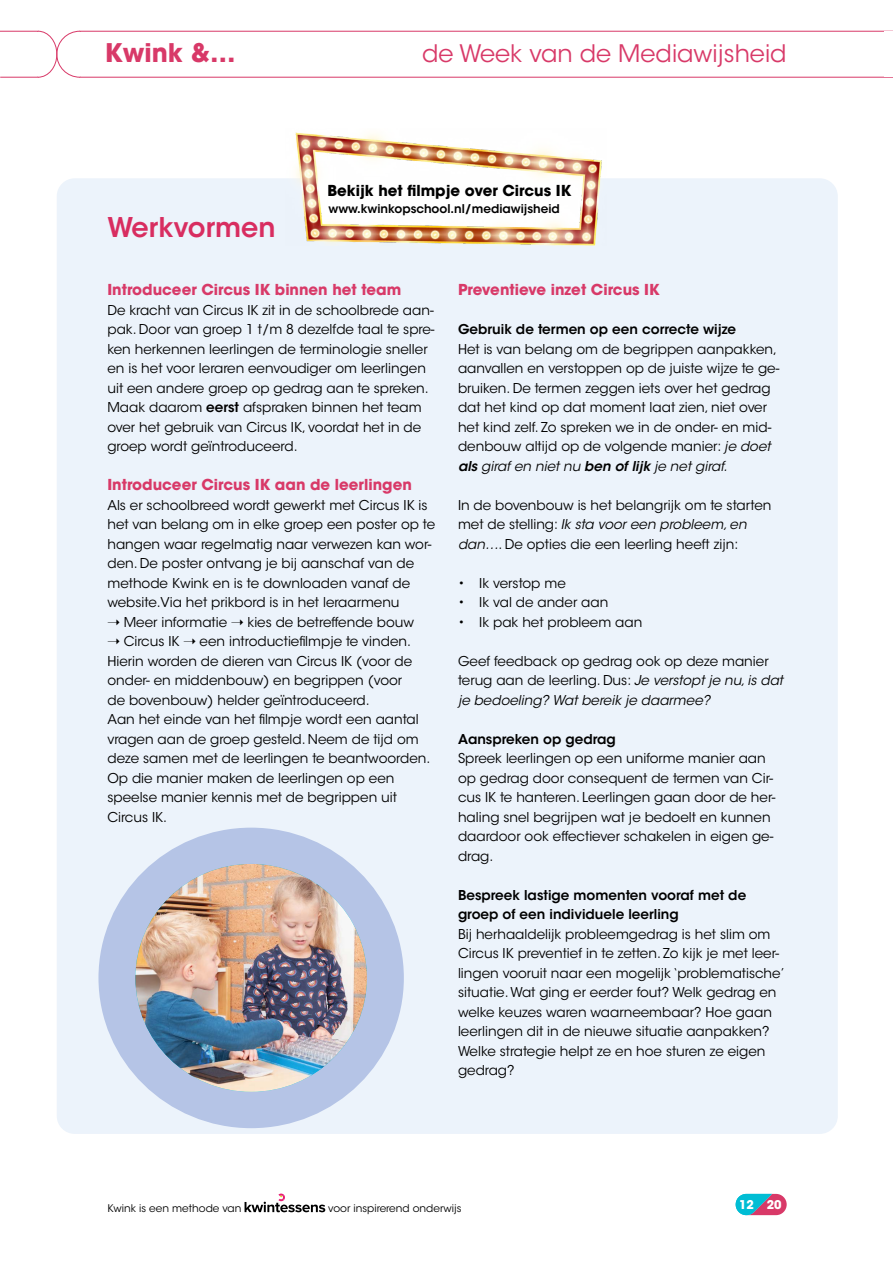
<style>
.page{position:relative;width:893px;height:1263px;background:#fff}
.page>*{position:absolute;margin:0;border:0;box-sizing:border-box;transform-origin:0 0}
.t1{font:600 27px "ITC Avant Garde Std";color:#d82d60}
.t2{font:700 25.5px "ITC Avant Garde Std";color:#d83968}
.t3{font:24px "ITC Avant Garde Std";color:#d83968}
.t4{font:700 15px "ITC Avant Garde Std";color:#d83968}
.t5{font:700 15px "ITC Avant Garde Std";color:#000}
.t6{font:13.5px/19.5px "ITC Avant Garde Std";color:#000}
.t7{font:600 13.5px/19.5px "ITC Avant Garde Std";color:#000}
.t8{font:600 12px "ITC Avant Garde Std";color:#000}
.t9{font:700 12px "ITC Avant Garde Std";color:#fff}
.t10{font:10.5px "ITC Avant Garde Std";color:#000}
.s1{font-weight:600}
.s2{font-style:italic}
.s3{font-weight:600;font-style:italic}
</style>
<div class="page">
<svg style="left:245px;top:1193px;width:80px;height:19px"></svg>
<svg style="left:0;top:31px;width:893px;height:47px"></svg>
<div style="left:884px;top:31px;width:9px;height:46px;background:#fff"></div>
<div style="left:57px;top:178px;width:781px;height:956px;background:#ecf3fb;border-radius:18px"></div>
<img style="left:295px;top:132px;width:307px;height:114px">
<div style="left:98px;top:828px;width:306px;height:300px;background:#b5c4e6;border-radius:50%"></div>
<img style="left:135px;top:864px;width:232px;height:228px">
<svg style="left:736px;top:1194px;width:51px;height:22px"></svg>
<h2 class="t2" style="left:105px;top:36px;width:132px">Kwink &amp;…</h2>
<h3 class="t3" style="left:422px;top:38px;width:366px">de Week van de Mediawijsheid</h3>
<h1 class="t1" style="left:107px;top:210px;width:170px">Werkvormen</h1>
<p class="t5" style="left:327px;top:181px;width:245px">Bekijk het filmpje over Circus IK</p>
<p class="t8" style="left:328px;top:201px;width:233px">www.kwinkopschool.nl/mediawijsheid</p>
<p class="t4" style="left:107px;top:280px;width:295px">Introduceer Circus IK binnen het team</p>
<p class="t6" style="left:107px;top:300px;width:329px">De kracht van Circus IK zit in de schoolbrede aan&shy;pak. Door van groep 1 t/m 8 dezelfde taal te spre&shy;ken herkennen leerlingen de terminologie sneller en is het voor leraren eenvoudiger om leerlingen uit een andere groep op gedrag aan te spreken.<br>Maak daarom <span class="s1">eerst</span> afspraken binnen het team over het gebruik van Circus IK, voordat het in de groep wordt geïntroduceerd.</p>
<p class="t4" style="left:107px;top:475px;width:306px">Introduceer Circus IK aan de leerlingen</p>
<p class="t6" style="left:107px;top:495px;width:329px">Als er schoolbreed wordt gewerkt met Circus IK is het van belang om in elke groep een poster op te hangen waar regelmatig naar verwezen kan wor&shy;den. De poster ontvang je bij aanschaf van de methode Kwink en is te downloaden vanaf de website.Via het prikbord is in het leraarmenu<br>➝ Meer informatie ➝ kies de betreffende bouw<br>➝ Circus IK ➝ een introductiefilmpje te vinden.<br>Hierin worden de dieren van Circus IK (voor de onder- en middenbouw) en begrippen (voor<br>de bovenbouw) helder geïntroduceerd.<br>Aan het einde van het filmpje wordt een aantal vragen aan de groep gesteld. Neem de tijd om deze samen met de leerlingen te beantwoorden.<br>Op die manier maken de leerlingen op een speelse manier kennis met de begrippen uit Circus IK.</p>
<p class="t4" style="left:458px;top:280px;width:203px">Preventieve inzet Circus IK</p>
<p class="t7" style="left:458px;top:320px;width:280px">Gebruik de termen op een correcte wijze</p>
<p class="t6" style="left:458px;top:339px;width:323px">Het is van belang om de begrippen aanpakken, aanvallen en verstoppen op de juiste wijze te ge&shy;bruiken. De termen zeggen iets over het gedrag dat het kind op dat moment laat zien, niet over het kind zelf. Zo spreken we in de onder- en mid&shy;denbouw altijd op de volgende manier: <span class="s2">je doet </span><span class="s3">als</span> <span class="s2">giraf en niet nu</span> <span class="s3">ben of lijk</span> <span class="s2">je net giraf.</span></p>
<p class="t6" style="left:458px;top:495px;width:315px">In de bovenbouw is het belangrijk om te starten met de stelling: <span class="s2">Ik sta voor een probleem, en dan…</span>. De opties die een leerling heeft zijn:</p>
<p class="t6" style="left:458px;top:573px;width:109px">• Ik verstop me</p>
<p class="t6" style="left:458px;top:593px;width:152px">• Ik val de ander aan</p>
<p class="t6" style="left:458px;top:612px;width:186px">• Ik pak het probleem aan</p>
<p class="t6" style="left:458px;top:651px;width:327px">Geef feedback op gedrag ook op deze manier terug aan de leerling. Dus: <span class="s2">Je verstopt je nu, is dat je bedoeling? Wat bereik je daarmee?</span></p>
<p class="t7" style="left:458px;top:729px;width:159px">Aanspreken op gedrag</p>
<p class="t6" style="left:458px;top:749px;width:319px">Spreek leerlingen op een uniforme manier aan op gedrag door consequent de termen van Cir&shy;cus IK te hanteren. Leerlingen gaan door de her&shy;haling snel begrijpen wat je bedoelt en kunnen daardoor ook effectiever schakelen in eigen ge&shy;drag.</p>
<p class="t7" style="left:458px;top:885px;width:290px">Bespreek lastige momenten vooraf met de groep of een individuele leerling</p>
<p class="t6" style="left:458px;top:924px;width:328px">Bij herhaaldelijk probleemgedrag is het slim om Circus IK preventief in te zetten. Zo kijk je met leer&shy;lingen vooruit naar een mogelijk ‘problematische’ situatie. Wat ging er eerder fout? Welk gedrag en welke keuzes waren waarneembaar? Hoe gaan leerlingen dit in de nieuwe situatie aanpakken?<br>Welke strategie helpt ze en hoe sturen ze eigen gedrag?</p>
<p class="t10" style="left:107px;top:1202px;width:136px">Kwink is een methode van</p>
<p class="t10" style="left:328px;top:1202px;width:135px">voor inspirerend onderwijs</p>
<p class="t9" style="left:773px;top:1196px;width:44px">12 20</p>
<p class="t9" style="left:739px;top:1196px;width:44px">12 20</p>
</div>
